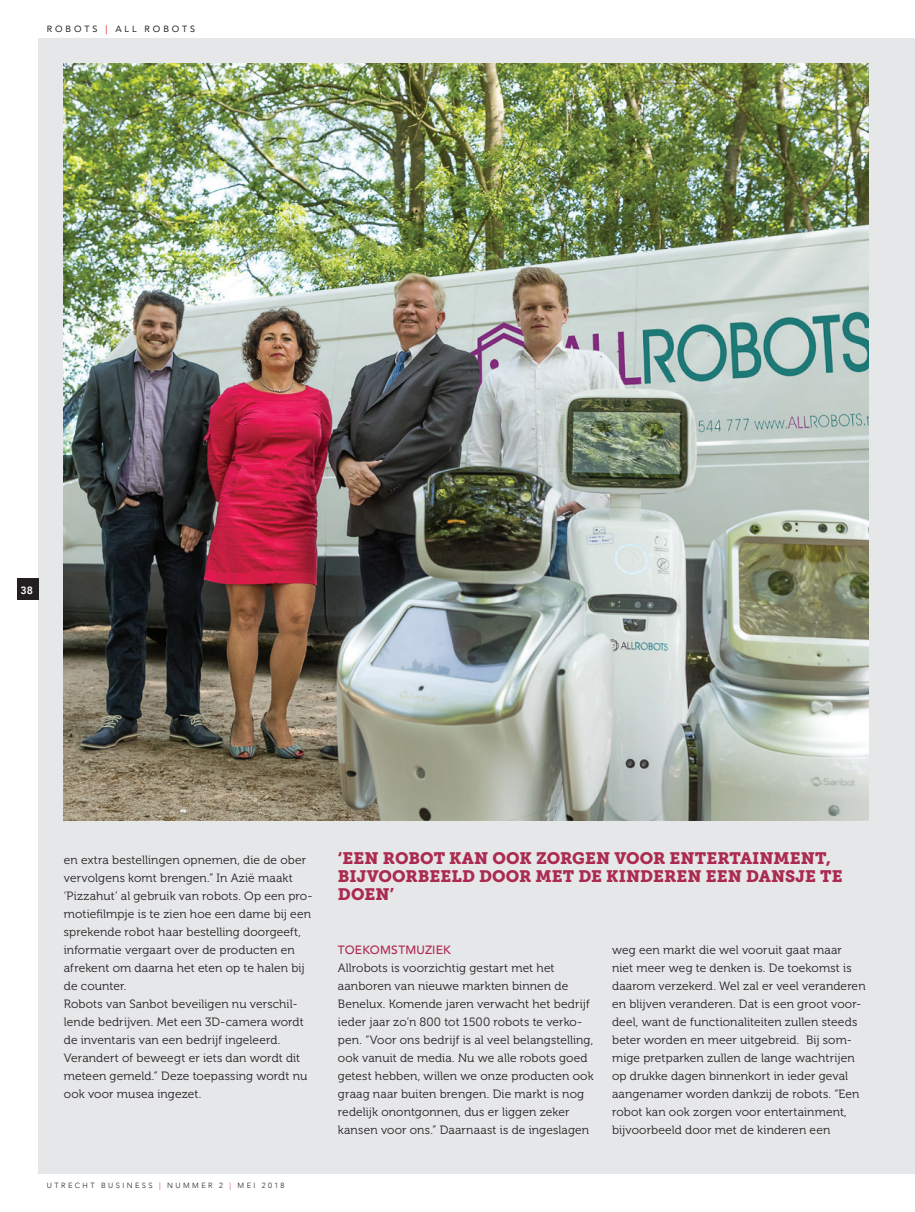
<style>
.page{position:relative;width:915px;height:1212px;background:#fff}
.page>*{position:absolute;margin:0;border:0;box-sizing:border-box;transform-origin:0 0}
.t1{font:16.5px/18px "Museo Slab 900";color:#ab2b50}
.t2{font:500 13.5px "Avenir";color:#fff}
.t3{font:12px/18px "Museo 300";letter-spacing:.01em;color:#231f20}
.t4{font:500 12px "Avenir";letter-spacing:.015em;color:#ad2a50}
.t5{font:9px "Avenir";letter-spacing:.325em;color:#231f20}
.t6{font:300 7.5px "Avenir";letter-spacing:.32em;color:#231f20}
.s1{color:#d81c23}
.s2{font-weight:800;font-size:10.5px}
</style>
<div class="page">
<div style="left:38px;top:38px;width:876px;height:1136px;background:#e6e7e9"></div>
<div style="left:17px;top:578px;width:21px;height:22px;background:#231f20"></div>
<img style="left:64px;top:64px;width:803px;height:757px">
<p class="t5" style="left:47px;top:22px;width:150px">ROBOTS <span class="s1">|</span> ALL ROBOTS</p>
<p class="t2" style="left:18px;top:578px;width:17px">38<span class="s2">38</span></p>
<p class="t3" style="left:64px;top:851px;width:250px">en extra bestellingen opnemen, die de ober vervolgens komt brengen.” In Azië maakt ‘Pizzahut’ al gebruik van robots. Op een pro&shy;motiefilmpje is te zien hoe een dame bij een sprekende robot haar bestelling doorgeeft, informatie vergaart over de producten en afrekent om daarna het eten op te halen bij de counter.<br>Robots van Sanbot beveiligen nu verschil&shy;lende bedrijven. Met een 3D-camera wordt de inventaris van een bedrijf ingeleerd.<br>Verandert of beweegt er iets dan wordt dit meteen gemeld.” Deze toepassing wordt nu ook voor musea ingezet.</p>
<p class="t6" style="left:47px;top:1181px;width:239px">UTRECHT BUSINESS <span class="s1">|</span> NUMMER 2 <span class="s1">|</span> MEI 2018</p>
<h1 class="t1" style="left:338px;top:849px;width:506px">‘EEN ROBOT KAN OOK ZORGEN VOOR ENTERTAINMENT,<br>BIJVOORBEELD DOOR MET DE KINDEREN EEN DANSJE TE<br>DOEN’</h1>
<p class="t4" style="left:338px;top:939px;width:114px">TOEKOMSTMUZIEK</p>
<p class="t3" style="left:338px;top:959px;width:257px">Allrobots is voorzichtig gestart met het aanboren van nieuwe markten binnen de Benelux. Komende jaren verwacht het bedrijf ieder jaar zo’n 800 tot 1500 robots te verko&shy;pen. “Voor ons bedrijf is al veel belangstelling, ook vanuit de media. Nu we alle robots goed getest hebben, willen we onze producten ook graag naar buiten brengen. Die markt is nog redelijk onontgonnen, dus er liggen zeker kansen voor ons.” Daarnaast is de ingeslagen</p>
<p class="t3" style="left:612px;top:941px;width:255px">weg een markt die wel vooruit gaat maar niet meer weg te denken is. De toekomst is daarom verzekerd. Wel zal er veel veranderen en blijven veranderen. Dat is een groot voor&shy;deel, want de functionaliteiten zullen steeds beter worden en meer uitgebreid. Bij som&shy;mige pretparken zullen de lange wachtrijen op drukke dagen binnenkort in ieder geval aangenamer worden dankzij de robots. “Een robot kan ook zorgen voor entertainment, bijvoorbeeld door met de kinderen een</p>
</div>
